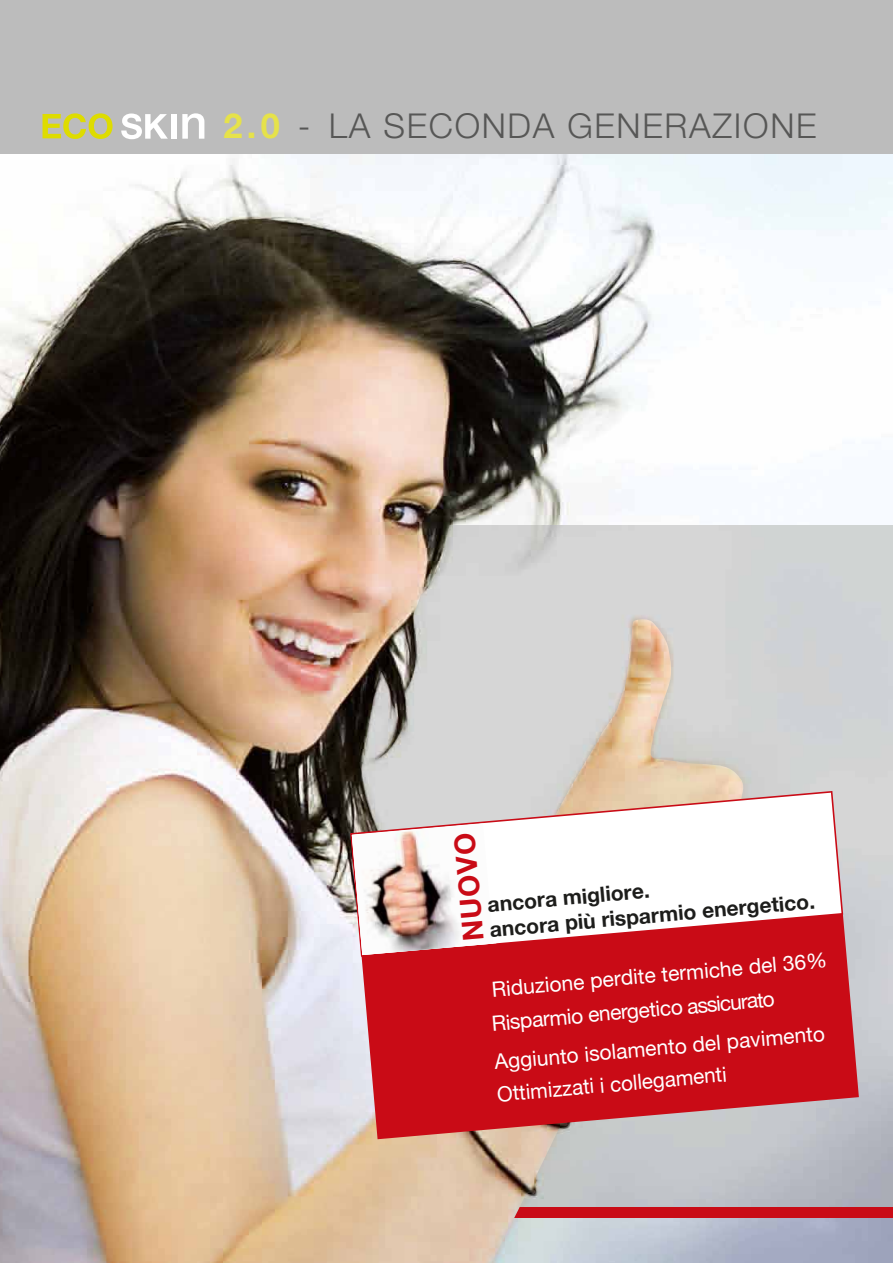
<style>
.page{position:relative;width:893px;height:1263px;background:#fff}
.page>*{position:absolute;margin:0;border:0;box-sizing:border-box;transform-origin:0 0}
.t1{font:300 34.35px "Helvetica Neue";letter-spacing:.05em;color:#575756}
.t2{font:700 28.5px "Helvetica Neue";color:#c90b16}
.t3{font:21px/32.2px "Helvetica Neue";color:#fff}
.t4{font:700 21px/25.2px "Helvetica Neue";color:#1d1d1b}
.s1{font-weight:700;color:#e6e24a}
</style>
<div class="page">
<img style="left:0;top:153px;width:893px;height:1110px">
<div style="left:0;top:0;width:893px;height:153px;background:#bcbcbc"></div>
<div style="left:0;top:1207px;width:893px;height:10px;background:#c90b16"></div>
<svg style="left:43px;top:113px;width:70px;height:26px"></svg>
<div style="left:171px;top:114px;width:6px;height:25px;background:#fff"></div>
<svg style="left:121px;top:113px;width:47px;height:26px"></svg>
<svg style="left:182px;top:113px;width:22px;height:26px"></svg>
<img style="left:782px;top:526px;width:111px;height:681px">
<img style="left:0;top:219px;width:782px;height:1044px">
<svg style="left:361px;top:913px;width:498px;height:226px;background:#c8262f"></svg>
<svg style="left:350px;top:791px;width:493px;height:166px"></svg>
<svg style="left:352px;top:823px;width:144px;height:132px"></svg>
<img style="left:352px;top:824px;width:141px;height:131px">
<h1 class="t1" style="left:224px;top:98px;width:594px"><span class="s1">2.0</span> - LA SECONDA GENERAZIONE</h1>
<h2 class="t2" style="left:456px;top:942px;width:111px;rotate:-95deg">NUOVO</h2>
<p class="t4" style="left:486px;top:891px;width:328px;rotate:-5deg">ancora migliore.<br>ancora più risparmio energetico.</p>
<p class="t3" style="left:490px;top:973px;width:338px;rotate:-5deg">Riduzione perdite termiche del 36%</p>
<p class="t3" style="left:493px;top:1045px;width:333px;rotate:-5deg">Aggiunto isolamento del pavimento<br>Ottimizzati i collegamenti</p>
<p class="t3" style="left:490px;top:1007px;width:285px;rotate:-5deg">Risparmio energetico assicurato</p>
</div>
